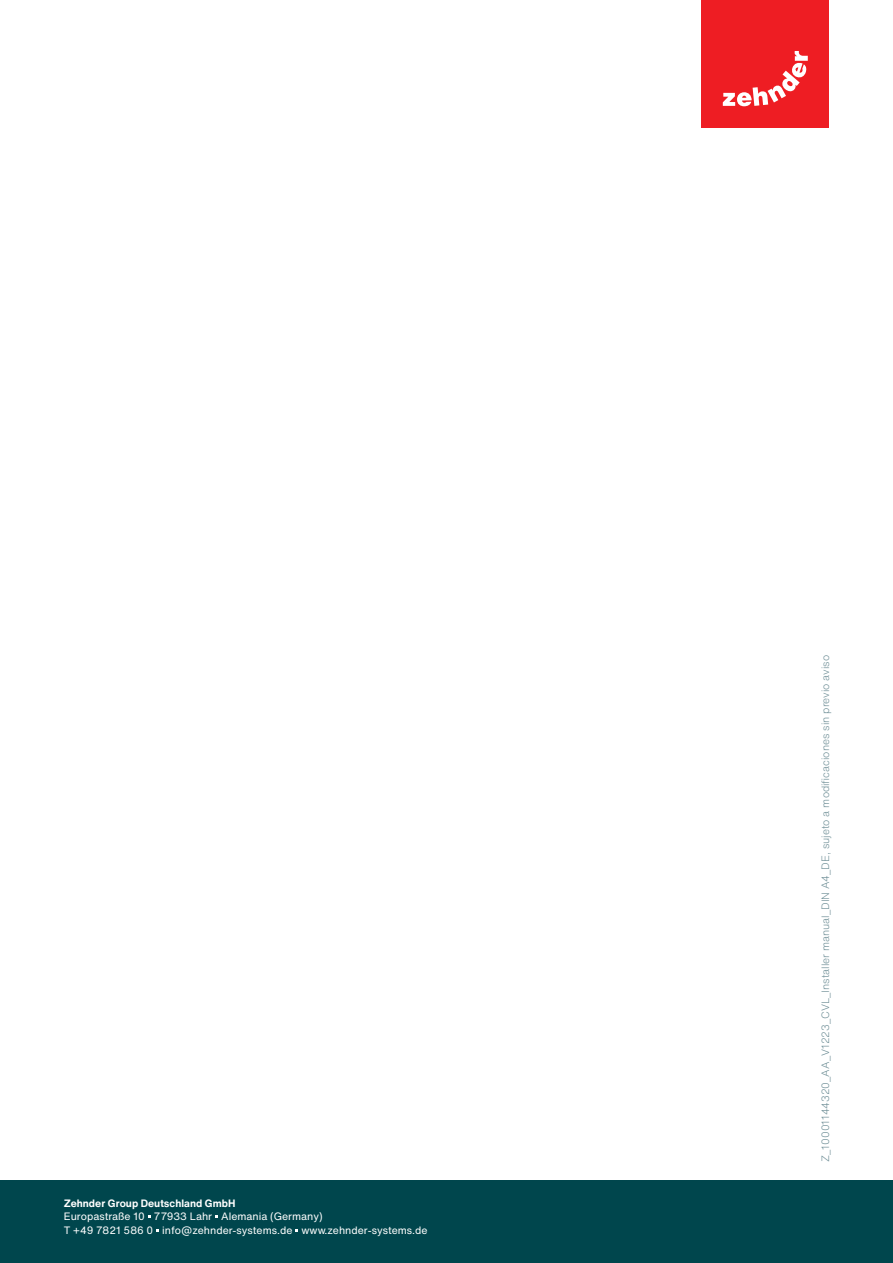
<style>
.page{position:relative;width:893px;height:1263px;background:#fff}
.page>*{position:absolute;margin:0;border:0;box-sizing:border-box;transform-origin:0 0}
.Adress{font:10.5px "Helvetica Now Text";color:#fff}
.Product_ID{font:300 10.5px "Helvetica Now Text";color:#6a8b93}
.Adress-2{font:700 10.5px "Helvetica Now Text";color:#fff}
</style>
<div class="page">
<div style="left:0;top:1180px;width:893px;height:83px;background:#00464d"></div>
<div style="left:702px;top:0;width:127px;height:128px;background:#ee1d23"></div>
<svg style="left:723px;top:51px;width:85px;height:55px"></svg>
<p class="Adress-2" style="left:64px;top:1195px;width:173px">Zehnder Group Deutschland GmbH</p>
<p class="Adress" style="left:64px;top:1209px;width:260px">Europastraße 10 77933 Lahr Alemania (Germany)</p>
<p class="Adress" style="left:64px;top:1222px;width:365px">T +49 7821 586 0 info@zehnder-systems.de www.zehnder-systems.de</p>
<p class="Product_ID" style="left:818px;top:1162px;width:508px;rotate:-90deg">Z_10001144320_AA_V1223_CVL_Installer manual_DIN A4_DE, sujeto a modificaciones sin previo aviso</p>
</div>
